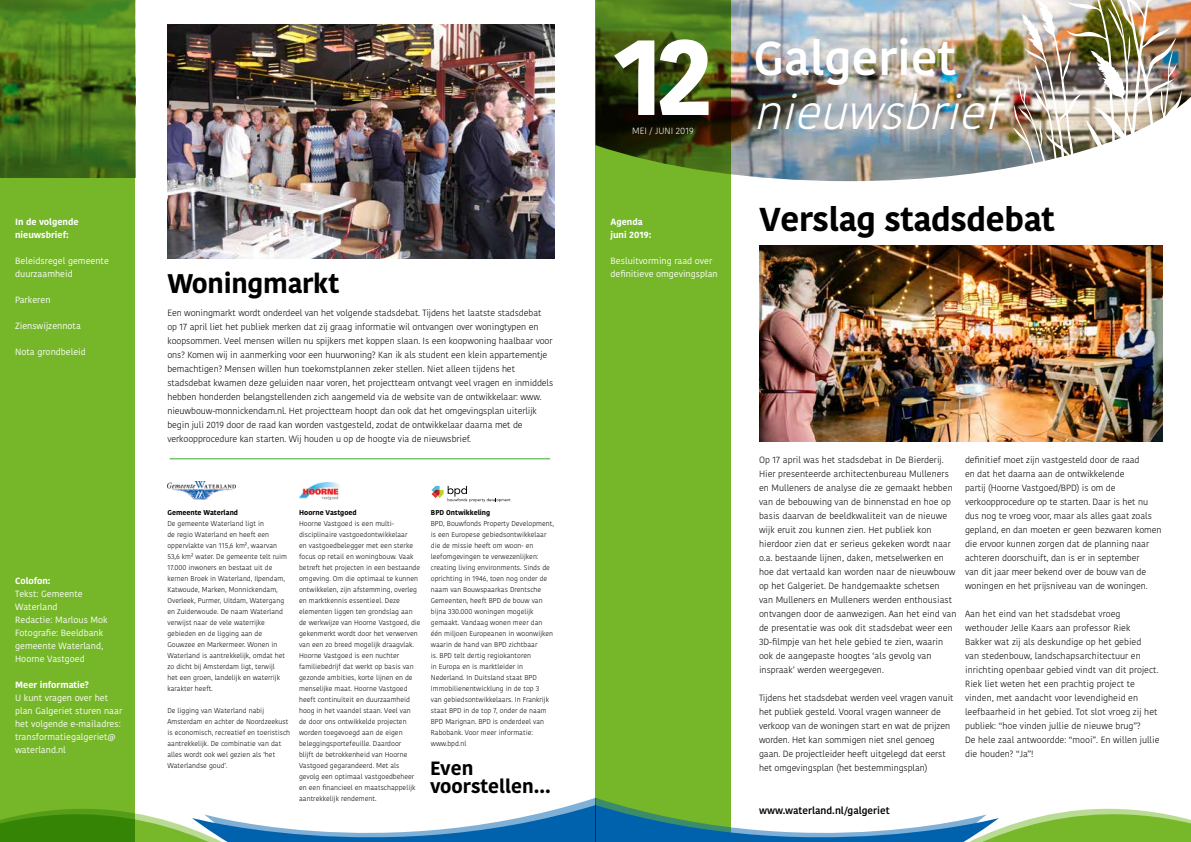
<style>
.page{position:relative;width:1191px;height:842px;background:#fff}
.page>*{position:absolute;margin:0;border:0;box-sizing:border-box;transform-origin:0 0}
.t1{font:700 107.8px "Kohinoor Devanagari";color:#fff}
.t2{font:italic 300 47.4px "Kohinoor Devanagari";color:#fff}
.t3{font:600 47.4px "Kohinoor Devanagari";color:#fff}
.t4{font:700 33px "Kohinoor Devanagari";letter-spacing:-.01em;color:#000}
.t5{font:700 26.9px "Kohinoor Devanagari";letter-spacing:-.01em;color:#000}
.t6{font:700 19.2px/18px "Kohinoor Devanagari";color:#000}
.t7{font:600 10px "Kohinoor Devanagari";color:#000}
.t8{font:300 9px/14px "Kohinoor Devanagari";letter-spacing:-.01em;color:#000}
.t9{font:9px/13px "Kohinoor Devanagari";color:#fff}
.t10{font:700 9px/13px "Kohinoor Devanagari";color:#fff}
.t11{font:300 9px "Kohinoor Devanagari";color:#fff}
.t12{font:300 7px/11px "Kohinoor Devanagari";color:#000}
.t13{font:700 7px "Kohinoor Devanagari";color:#000}
</style>
<div class="page">
<img style="left:730px;top:0;width:461px;height:181px">
<svg style="left:595px;top:0;width:135px;height:785px;background:#68a023"></svg>
<img style="left:1013px;top:0;width:168px;height:181px">
<svg style="left:0;top:0;width:135px;height:785px;background:#6ca925"></svg>
<img style="left:299px;top:483px;width:41px;height:16px">
<svg style="left:431px;top:486px;width:79px;height:16px"></svg>
<img style="left:167px;top:482px;width:68px;height:17px">
<hr style="left:170px;top:459px;width:380px;height:1px;background:#3fa535">
<svg style="left:0;top:785px;width:1191px;height:57px"></svg>
<img style="left:167px;top:25px;width:387px;height:234px">
<img style="left:759px;top:245px;width:403px;height:196px">
<p class="t10" style="left:15px;top:215px;width:65px">In de volgende nieuwsbrief:</p>
<p class="t9" style="left:15px;top:255px;width:95px">Beleidsregel gemeente duurzaamheid</p>
<p class="t9" style="left:15px;top:294px;width:37px">Parkeren</p>
<p class="t9" style="left:15px;top:320px;width:67px">Zienswijzennota</p>
<p class="t9" style="left:15px;top:346px;width:72px">Nota grondbeleid</p>
<p class="t10" style="left:15px;top:574px;width:37px">Colofon:</p>
<p class="t9" style="left:15px;top:587px;width:94px">Tekst: Gemeente<br>Waterland<br>Redactie: Marlous Mok<br>Fotografie: Beeldbank gemeente Waterland,<br>Hoorne Vastgoed</p>
<p class="t10" style="left:15px;top:678px;width:75px">Meer informatie?</p>
<p class="t9" style="left:15px;top:691px;width:109px">U kunt vragen over het plan Galgeriet sturen naar het volgende e-mailadres: transformatiegalgeriet@ waterland.nl</p>
<h3 class="t5" style="left:167px;top:259px;width:173px">Woningmarkt</h3>
<p class="t8" style="left:167px;top:306px;width:387px">Een woningmarkt wordt onderdeel van het volgende stadsdebat. Tijdens het laatste stadsdebat op 17 april liet het publiek merken dat zij graag informatie wil ontvangen over woningtypen en koopsommen. Veel mensen willen nu spijkers met koppen slaan. Is een koopwoning haalbaar voor ons? Komen wij in aanmerking voor een huurwoning? Kan ik als student een klein appartementje bemachtigen? Mensen willen hun toekomstplannen zeker stellen. Niet alleen tijdens het stadsdebat kwamen deze geluiden naar voren, het projectteam ontvangt veel vragen en inmiddels hebben honderden belangstellenden zich aangemeld via de website van de ontwikkelaar: www. nieuwbouw-monnickendam.nl. Het projectteam hoopt dan ook dat het omgevingsplan uiterlijk begin juli 2019 door de raad kan worden vastgesteld, zodat de ontwikkelaar daarna met de verkoopprocedure kan starten. Wij houden u op de hoogte via de nieuwsbrief.</p>
<p class="t13" style="left:167px;top:506px;width:72px">Gemeente Waterland</p>
<p class="t12" style="left:167px;top:518px;width:121px">De gemeente Waterland ligt in<br>de regio Waterland en heeft een oppervlakte van 115,6 km², waarvan 53,6 km² water. De gemeente telt ruim 17.000 inwoners en bestaat uit de kernen Broek in Waterland, Ilpendam, Katwoude, Marken, Monnickendam, Overleek, Purmer, Uitdam, Watergang en Zuiderwoude. De naam Waterland verwijst naar de vele waterrijke gebieden en de ligging aan de Gouwzee en Markermeer. Wonen in Waterland is aantrekkelijk, omdat het zo dicht bij Amsterdam ligt, terwijl<br>het een groen, landelijk en waterrijk karakter heeft.</p>
<p class="t12" style="left:167px;top:705px;width:124px">De ligging van Waterland nabij Amsterdam en achter de Noordzeekust is economisch, recreatief en toeristisch aantrekkelijk. De combinatie van dat alles wordt ook wel gezien als ‘het Waterlandse goud’.</p>
<p class="t13" style="left:299px;top:506px;width:59px">Hoorne Vastgoed</p>
<p class="t12" style="left:299px;top:518px;width:123px">Hoorne Vastgoed is een multi&shy;disciplinaire vastgoedontwikkelaar<br>en vastgoedbelegger met een sterke focus op retail en woningbouw. Vaak betreft het projecten in een bestaande omgeving. Om die optimaal te kunnen ontwikkelen, zijn afstemming, overleg en marktkennis essentieel. Deze elementen liggen ten grondslag aan de werkwijze van Hoorne Vastgoed, die gekenmerkt wordt door het verwerven van een zo breed mogelijk draagvlak.<br>Hoorne Vastgoed is een nuchter familiebedrijf dat werkt op basis van gezonde ambities, korte lijnen en de menselijke maat. Hoorne Vastgoed heeft continuïteit en duurzaamheid hoog in het vaandel staan. Veel van<br>de door ons ontwikkelde projecten worden toegevoegd aan de eigen beleggingsportefeuille. Daardoor<br>blijft de betrokkenheid van Hoorne Vastgoed gegarandeerd. Met als gevolg een optimaal vastgoedbeheer en een financieel en maatschappelijk aantrekkelijk rendement.</p>
<p class="t13" style="left:431px;top:506px;width:61px">BPD Ontwikkeling</p>
<p class="t12" style="left:431px;top:518px;width:125px">BPD, Bouwfonds Property Development, is een Europese gebiedsontwikkelaar die de missie heeft om woon- en leefomgevingen te verwezenlijken: creating living environments. Sinds de oprichting in 1946, toen nog onder de naam van Bouwspaarkas Drentsche Gemeenten, heeft BPD de bouw van bijna 330.000 woningen mogelijk gemaakt. Vandaag wonen meer dan één miljoen Europeanen in woonwijken waarin de hand van BPD zichtbaar<br>is. BPD telt dertig regiokantoren<br>in Europa en is marktleider in Nederland. In Duitsland staat BPD Immobilienentwicklung in de top 3<br>van gebiedsontwikkelaars. In Frankrijk staat BPD in de top 7, onder de naam BPD Marignan. BPD is onderdeel van Rabobank. Voor meer informatie: www.bpd.nl</p>
<h3 class="t6" style="left:430px;top:758px;width:122px">Even voorstellen...</h3>
<h1 class="t1" style="left:613px;top:-19px;width:101px">12</h1>
<p class="t11" style="left:632px;top:126px;width:63px">MEI / JUNI 2019</p>
<p class="t10" style="left:610px;top:215px;width:42px">Agenda juni 2019:</p>
<p class="t9" style="left:610px;top:255px;width:109px">Besluitvorming raad over definitieve omgevingsplan</p>
<h2 class="t3" style="left:753px;top:31px;width:204px">Galgeriet</h2>
<h2 class="t2" style="left:753px;top:85px;width:266px">nieuwsbrief</h2>
<h3 class="t4" style="left:759px;top:190px;width:297px">Verslag stadsdebat</h3>
<p class="t8" style="left:759px;top:453px;width:199px">Op 17 april was het stadsdebat in De Bierderij.<br>Hier presenteerde architectenbureau Mulleners en Mulleners de analyse die ze gemaakt hebben van de bebouwing van de binnenstad en hoe op basis daarvan de beeldkwaliteit van de nieuwe wijk eruit zou kunnen zien. Het publiek kon hierdoor zien dat er serieus gekeken wordt naar o.a. bestaande lijnen, daken, metselwerken en hoe dat vertaald kan worden naar de nieuwbouw op het Galgeriet. De handgemaakte schetsen<br>van Mulleners en Mulleners werden enthousiast ontvangen door de aanwezigen. Aan het eind van de presentatie was ook dit stadsdebat weer een 3D-filmpje van het hele gebied te zien, waarin ook de aangepaste hoogtes ‘als gevolg van inspraak’ werden weergegeven.</p>
<p class="t8" style="left:759px;top:691px;width:196px">Tijdens het stadsdebat werden veel vragen vanuit het publiek gesteld. Vooral vragen wanneer de verkoop van de woningen start en wat de prijzen worden. Het kan sommigen niet snel genoeg gaan. De projectleider heeft uitgelegd dat eerst het omgevingsplan (het bestemmingsplan)</p>
<p class="t8" style="left:965px;top:453px;width:198px">definitief moet zijn vastgesteld door de raad<br>en dat het daarna aan de ontwikkelende<br>partij (Hoorne Vastgoed/BPD) is om de verkoopprocedure op te starten. Daar is het nu dus nog te vroeg voor, maar als alles gaat zoals gepland, en dan moeten er geen bezwaren komen die ervoor kunnen zorgen dat de planning naar achteren doorschuift, dan is er in september<br>van dit jaar meer bekend over de bouw van de woningen en het prijsniveau van de woningen.</p>
<p class="t8" style="left:965px;top:607px;width:196px">Aan het eind van het stadsdebat vroeg wethouder Jelle Kaars aan professor Riek<br>Bakker wat zij als deskundige op het gebied<br>van stedenbouw, landschapsarchitectuur en inrichting openbaar gebied vindt van dit project.<br>Riek liet weten het een prachtig project te vinden, met aandacht voor levendigheid en leefbaarheid in het gebied. Tot slot vroeg zij het publiek: “hoe vinden jullie de nieuwe brug”?<br>De hele zaal antwoordde: “mooi”. En willen jullie die houden? “Ja”!</p>
<p class="t7" style="left:759px;top:805px;width:132px">www.waterland.nl/galgeriet</p>
</div>
